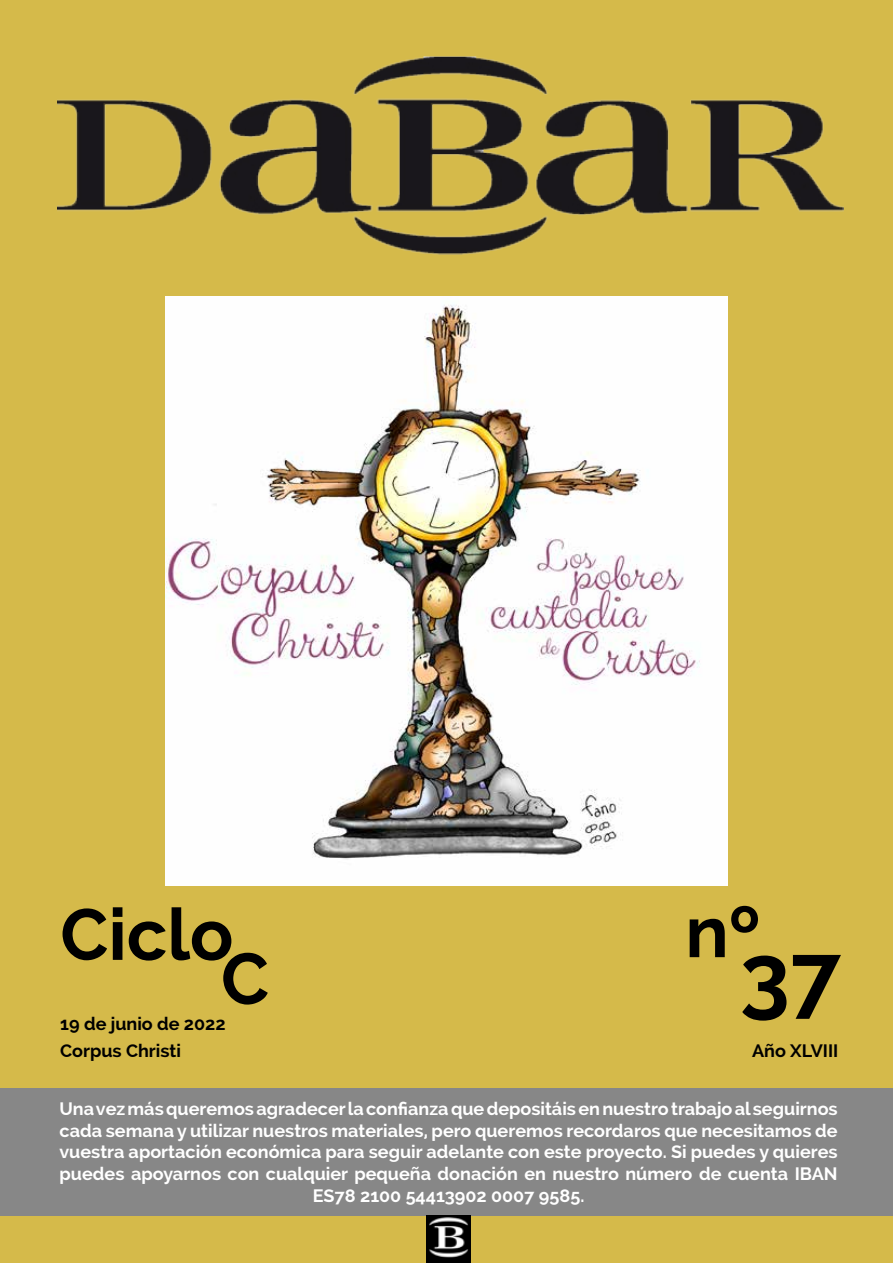
<style>
.page{position:relative;width:893px;height:1263px;background:#fff}
.page>*{position:absolute;margin:0;border:0;box-sizing:border-box;transform-origin:0 0}
.t1{font:700 90px "Raleway";color:#000}
.t2{font:700 72px "Raleway";color:#000}
.t3{font:700 18px/21.6px "Raleway";color:#fff;text-align:center}
.t4{font:700 18px/27px "Raleway";color:#000}
</style>
<div class="page">
<div style="left:1px;top:0;width:892px;height:1263px;background:#d5ba4a"></div>
<img style="left:166px;top:296px;width:561px;height:589px">
<div style="left:1px;top:1089px;width:892px;height:127px;background:#878787"></div>
<img style="left:57px;top:56px;width:786px;height:199px">
<img style="left:427px;top:1216px;width:44px;height:47px">
<h2 class="t2" style="left:685px;top:891px;width:77px">nº</h2>
<h2 class="t2" style="left:60px;top:893px;width:175px">Ciclo</h2>
<h2 class="t2" style="left:221px;top:938px;width:50px">C</h2>
<h1 class="t1" style="left:740px;top:924px;width:103px">37</h1>
<p class="t4" style="left:60px;top:1010px;width:167px">19 de junio de 2022<br>Corpus Christi</p>
<p class="t4" style="left:752px;top:1037px;width:88px">Año XLVIII</p>
<p class="t3" style="left:60px;top:1098px;width:780px">Una vez más queremos agradecer la confianza que depositáis en nuestro trabajo al seguirnos cada semana y utilizar nuestros materiales, pero queremos recordaros que necesitamos de vuestra aportación económica para seguir adelante con este proyecto. Si puedes y quieres puedes apoyarnos con cualquier pequeña donación en nuestro número de cuenta IBAN ES78 2100 54413902 0007 9585.</p>
</div>
